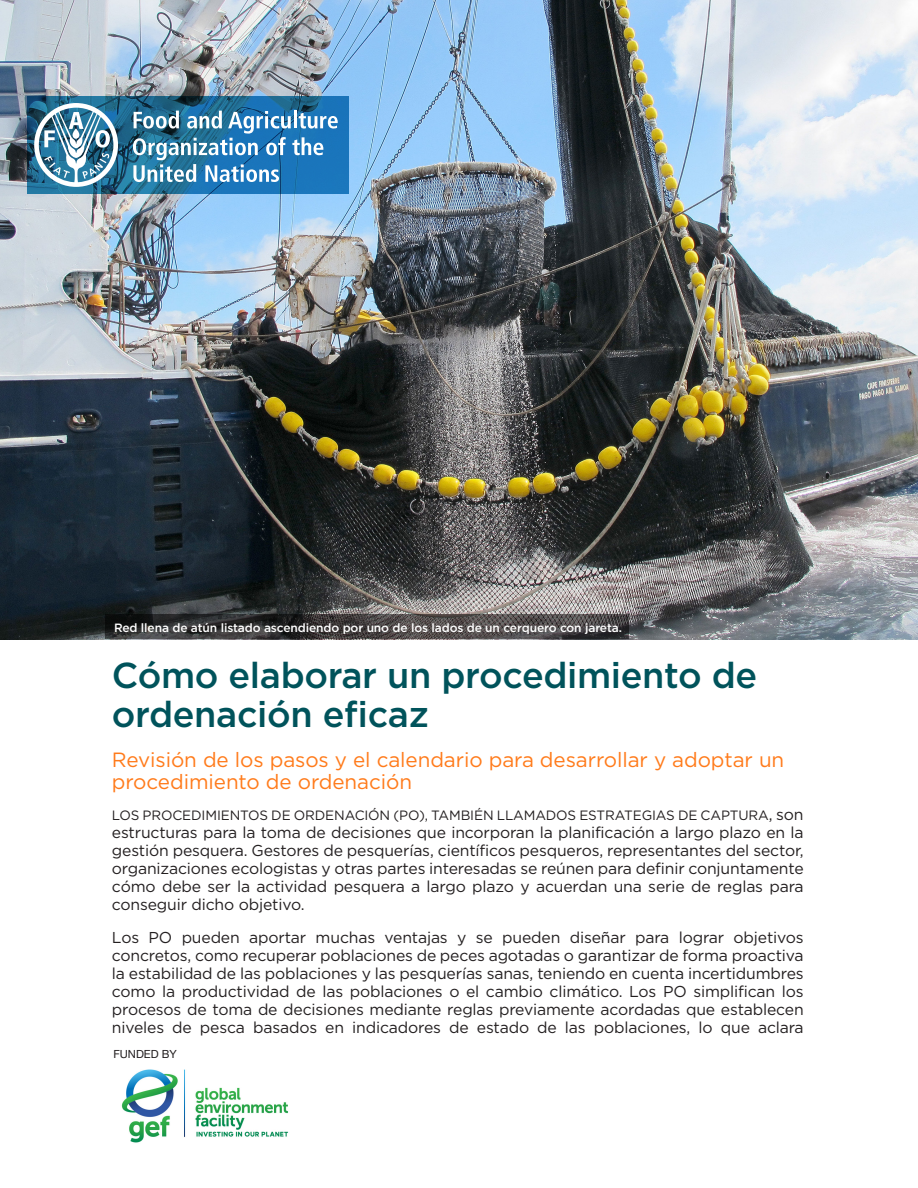
<style>
.page{position:relative;width:918px;height:1188px;background:#fff}
.page>*{position:absolute;margin:0;border:0;box-sizing:border-box;transform-origin:0 0}
.t1{font:500 36px/39px "Gotham";letter-spacing:-.01em;color:#00535b}
.t2{font:20.7px/22.5px "Gotham";letter-spacing:-.005em;color:#ff7b1b}
.t3{font:15.75px/18px "Gotham";letter-spacing:-.01em;color:#231f20;text-align:justify}
.t4{font:13.5px "Gotham";letter-spacing:-.01em;color:#231f20}
.t5{font:500 12px "Gotham";letter-spacing:-.01em;color:#fff}
.t6{font:11.25px "Helvetica Neue";letter-spacing:-.005em;color:#231f20}
.s1{font-size:15.75px}
</style>
<div class="page">
<img style="left:0;top:0;width:918px;height:640px">
<svg style="left:105px;top:615px;width:524px;height:24px"></svg>
<svg style="left:27px;top:96px;width:321px;height:97px"></svg>
<img style="left:34px;top:103px;width:84px;height:84px">
<svg style="left:133px;top:111px;width:205px;height:71px"></svg>
<img style="left:121px;top:1069px;width:168px;height:74px">
<p class="t5" style="left:114px;top:620px;width:510px">Red llena de atún listado ascendiendo por uno de los lados de un cerquero con jareta.</p>
<p class="t1" style="left:112px;top:656px;width:647px">Cómo elaborar un procedimiento de ordenación eficaz</p>
<p class="t2" style="left:112px;top:748px;width:674px">Revisión de los pasos y el calendario para desarrollar y adoptar un procedimiento de ordenación</p>
<p class="t4" style="left:112px;top:808px;width:693px">LOS PROCEDIMIENTOS DE ORDENACIÓN (PO), TAMBIÉN LLAMADOS ESTRATEGIAS DE CAPTURA<span class="s1">, son</span></p>
<p class="t3" style="left:112px;top:823px;width:693px">estructuras para la toma de decisiones que incorporan la planificación a largo plazo en la gestión pesquera. Gestores de pesquerías, científicos pesqueros, representantes del sector, organizaciones ecologistas y otras partes interesadas se reúnen para definir conjuntamente cómo debe ser la actividad pesquera a largo plazo y acuerdan una serie de reglas para conseguir dicho objetivo.</p>
<p class="t3" style="left:112px;top:928px;width:693px">Los PO pueden aportar muchas ventajas y se pueden diseñar para lograr objetivos concretos, como recuperar poblaciones de peces agotadas o garantizar de forma proactiva la estabilidad de las poblaciones y las pesquerías sanas, teniendo en cuenta incertidumbres como la productividad de las poblaciones o el cambio climático. Los PO simplifican los procesos de toma de decisiones mediante reglas previamente acordadas que establecen niveles de pesca basados en indicadores de estado de las poblaciones, lo que aclara</p>
<p class="t6" style="left:113px;top:1047px;width:65px">FUNDED BY</p>
</div>
